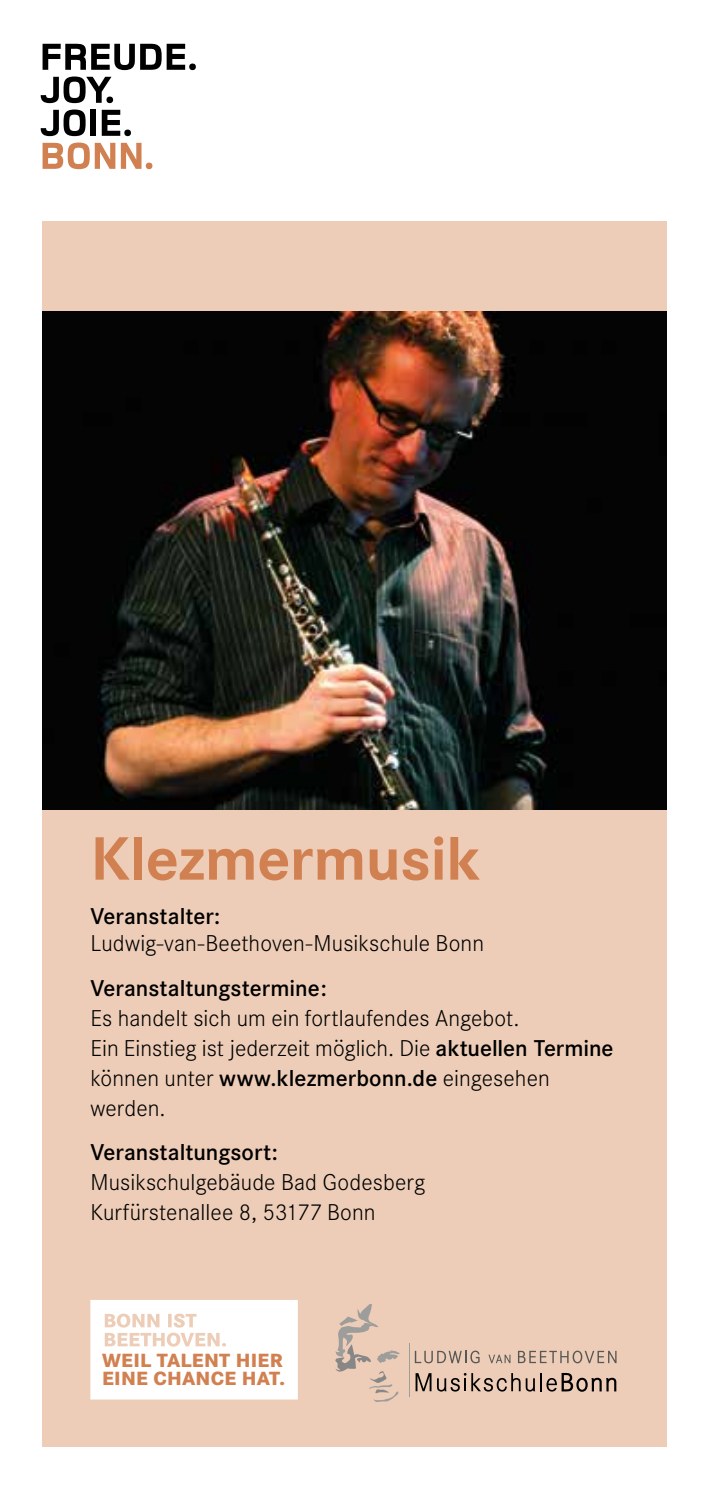
<style>
.page{position:relative;width:709px;height:1489px;background:#fff}
.page>*{position:absolute;margin:0;border:0;box-sizing:border-box;transform-origin:0 0}
.t1{font:700 60px "Corporate SBQ";letter-spacing:-.01em;color:#d18151}
.t2{font:300 22.5px/30px "Corporate SBQ";letter-spacing:.005em;color:#000}
.t3{font:500 22.5px "Corporate SBQ";color:#000}
.t4{font:800 18.75px/18.8px "Corporate SBQ";letter-spacing:.015em;color:#d18151}
.s1{font-weight:500}
</style>
<div class="page">
<div style="left:43px;top:221px;width:623px;height:1225px;background:#edcdb7"></div>
<img style="left:43px;top:311px;width:623px;height:498px">
<svg style="left:335px;top:1304px;width:65px;height:97px"></svg>
<hr style="left:409px;top:1343px;width:1px;height:53px;background:#9d9d9c">
<svg style="left:415px;top:1350px;width:64px;height:13px"></svg>
<svg style="left:488px;top:1354px;width:22px;height:8px"></svg>
<svg style="left:518px;top:1350px;width:98px;height:13px"></svg>
<svg style="left:415px;top:1373px;width:16px;height:18px"></svg>
<svg style="left:437px;top:1373px;width:179px;height:18px"></svg>
<svg style="left:43px;top:44px;width:142px;height:26px"></svg>
<div style="left:189px;top:64px;width:7px;height:6px;background:#000;border-radius:50%"></div>
<svg style="left:41px;top:76px;width:70px;height:27px"></svg>
<div style="left:106px;top:97px;width:7px;height:6px;background:#000;border-radius:50%"></div>
<svg style="left:41px;top:109px;width:45px;height:27px"></svg>
<div style="left:91px;top:110px;width:5px;height:26px;background:#000"></div>
<svg style="left:102px;top:110px;width:18px;height:26px"></svg>
<div style="left:124px;top:130px;width:7px;height:6px;background:#000;border-radius:50%"></div>
<svg style="left:43px;top:142px;width:72px;height:27px"></svg>
<svg style="left:121px;top:143px;width:31px;height:26px"></svg>
<svg style="left:90px;top:1300px;width:208px;height:99px"></svg>
<h1 class="t1" style="left:90px;top:822px;width:391px">Klezmermusik</h1>
<p class="t3" style="left:90px;top:902px;width:131px">Veranstalter:</p>
<p class="t2" style="left:90px;top:928px;width:395px">Ludwig-van-Beethoven-Musikschule Bonn</p>
<p class="t3" style="left:90px;top:974px;width:238px">Veranstaltungstermine:</p>
<p class="t2" style="left:90px;top:1002px;width:524px">Es handelt sich um ein fortlaufendes Angebot.<br>Ein Einstieg ist jederzeit möglich. Die <span class="s1">aktuellen Termine </span>können unter <span class="s1">www.klezmerbonn.de</span> eingesehen werden.</p>
<p class="t3" style="left:90px;top:1138px;width:189px">Veranstaltungsort:</p>
<p class="t2" style="left:90px;top:1167px;width:336px">Musikschulgebäude Bad Godesberg<br>Kurfürstenallee 8, 53177 Bonn</p>
<p class="t4" style="left:102px;top:1350px;width:184px">WEIL TALENT HIER<br>EINE CHANCE HAT.</p>
</div>
